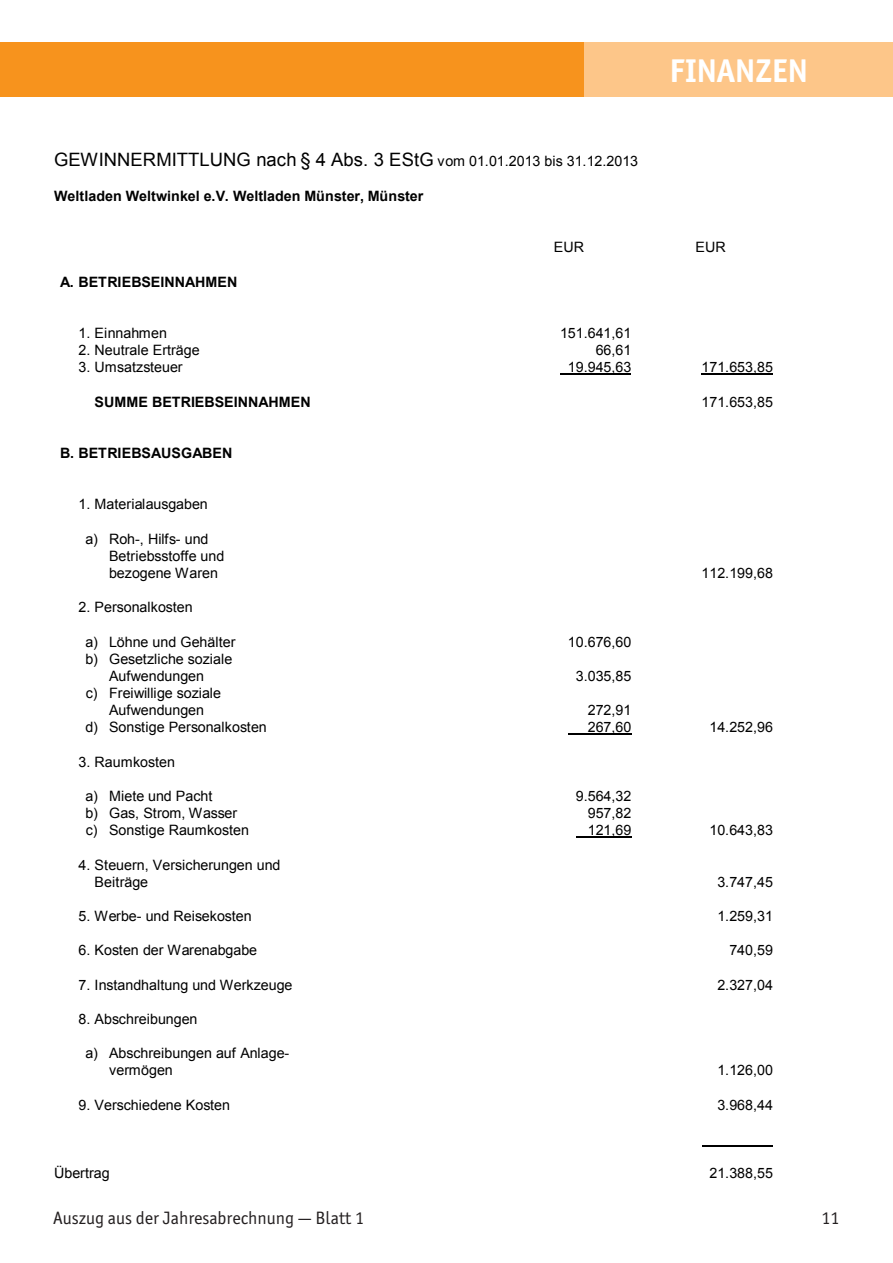
<style>
.page{position:relative;width:893px;height:1263px;background:#fff}
.page>*{position:absolute;margin:0;border:0;box-sizing:border-box;transform-origin:0 0}
.t1{font:700 33px "Officina Sans ITC Pro";color:#fff}
.t2{font:18.45px "Arial";letter-spacing:.005em;color:#000}
.t3{font:18px "Officina Sans ITC Pro";color:#231f20}
.t4{font:14.25px/17.1px "Arial";letter-spacing:-.005em;color:#000}
.t5{font:700 14.25px "Arial";color:#000}
.s1{font-size:14.25px}
</style>
<div class="page">
<div style="left:0;top:43px;width:891px;height:54px;background:#f7931d"></div>
<div style="left:585px;top:43px;width:308px;height:54px;background:#fdc689"></div>
<hr style="left:560px;top:374px;width:71px;height:1px;background:#000">
<hr style="left:702px;top:374px;width:71px;height:1px;background:#000">
<hr style="left:568px;top:734px;width:63px;height:1px;background:#000">
<hr style="left:576px;top:837px;width:55px;height:1px;background:#000">
<hr style="left:702px;top:1145px;width:71px;height:1px;background:#000">
<h1 class="t1" style="left:670px;top:50px;width:140px">FINANZEN</h1>
<p class="t2" style="left:54px;top:147px;width:586px">GEWINNERMITTLUNG nach § 4 Abs. 3 EStG <span class="s1">vom 01.01.2013 bis 31.12.2013</span></p>
<p class="t5" style="left:54px;top:186px;width:371px">Weltladen Weltwinkel e.V. Weltladen Münster, Münster</p>
<p class="t4" style="left:554px;top:239px;width:32px">EUR</p>
<p class="t4" style="left:695px;top:239px;width:32px">EUR</p>
<p class="t5" style="left:60px;top:271px;width:179px">A. BETRIEBSEINNAHMEN</p>
<p class="t4" style="left:79px;top:324px;width:90px">1. Einnahmen</p>
<p class="t4" style="left:560px;top:324px;width:73px">151.641,61</p>
<p class="t4" style="left:79px;top:341px;width:123px">2. Neutrale Erträge</p>
<p class="t4" style="left:596px;top:341px;width:37px">66,61</p>
<p class="t4" style="left:79px;top:359px;width:106px">3. Umsatzsteuer</p>
<p class="t4" style="left:568px;top:359px;width:65px">19.945,63</p>
<p class="t4" style="left:702px;top:359px;width:73px">171.653,85</p>
<p class="t5" style="left:95px;top:391px;width:218px">SUMME BETRIEBSEINNAHMEN</p>
<p class="t4" style="left:702px;top:393px;width:73px">171.653,85</p>
<p class="t5" style="left:60px;top:443px;width:174px">B. BETRIEBSAUSGABEN</p>
<p class="t4" style="left:79px;top:496px;width:131px">1. Materialausgaben</p>
<p class="t4" style="left:109px;top:530px;width:117px;text-indent:-24px">a) Roh-, Hilfs- und<br>Betriebsstoffe und bezogene Waren</p>
<p class="t4" style="left:79px;top:599px;width:116px">2. Personalkosten</p>
<p class="t4" style="left:85px;top:633px;width:152px">a) Löhne und Gehälter</p>
<p class="t4" style="left:568px;top:633px;width:65px">10.676,60</p>
<p class="t4" style="left:85px;top:650px;width:149px;text-align:center">b) Gesetzliche soziale<br>Aufwendungen</p>
<p class="t4" style="left:576px;top:667px;width:57px">3.035,85</p>
<p class="t4" style="left:86px;top:684px;width:137px;text-align:center">c) Freiwillige soziale<br>Aufwendungen</p>
<p class="t4" style="left:588px;top:702px;width:45px">272,91</p>
<p class="t4" style="left:702px;top:564px;width:73px">112.199,68</p>
<p class="t4" style="left:85px;top:719px;width:183px">d) Sonstige Personalkosten</p>
<p class="t4" style="left:588px;top:719px;width:45px">267,60</p>
<p class="t4" style="left:709px;top:719px;width:65px">14.252,96</p>
<p class="t4" style="left:79px;top:753px;width:98px">3. Raumkosten</p>
<p class="t4" style="left:85px;top:787px;width:129px">a) Miete und Pacht</p>
<p class="t4" style="left:576px;top:787px;width:57px">9.564,32</p>
<p class="t4" style="left:85px;top:804px;width:153px">b) Gas, Strom, Wasser</p>
<p class="t4" style="left:588px;top:804px;width:45px">957,82</p>
<p class="t4" style="left:86px;top:822px;width:165px">c) Sonstige Raumkosten</p>
<p class="t4" style="left:588px;top:822px;width:45px">121,69</p>
<p class="t4" style="left:709px;top:822px;width:65px">10.643,83</p>
<p class="t4" style="left:95px;top:856px;width:187px;text-indent:-16px">4. Steuern, Versicherungen und<br>Beiträge</p>
<p class="t4" style="left:717px;top:873px;width:57px">3.747,45</p>
<p class="t4" style="left:79px;top:907px;width:175px">5. Werbe- und Reisekosten</p>
<p class="t4" style="left:717px;top:907px;width:57px">1.259,31</p>
<p class="t4" style="left:79px;top:942px;width:180px">6. Kosten der Warenabgabe</p>
<p class="t4" style="left:729px;top:942px;width:45px">740,59</p>
<p class="t4" style="left:79px;top:976px;width:216px">7. Instandhaltung und Werkzeuge</p>
<p class="t4" style="left:717px;top:976px;width:57px">2.327,04</p>
<p class="t4" style="left:79px;top:1010px;width:121px">8. Abschreibungen</p>
<p class="t4" style="left:109px;top:1044px;width:182px;text-indent:-24px">a) Abschreibungen auf Anlage&shy;vermögen</p>
<p class="t4" style="left:717px;top:1062px;width:57px">1.126,00</p>
<p class="t4" style="left:79px;top:1096px;width:153px">9. Verschiedene Kosten</p>
<p class="t4" style="left:717px;top:1096px;width:57px">3.968,44</p>
<p class="t4" style="left:54px;top:1164px;width:57px">Übertrag</p>
<p class="t4" style="left:709px;top:1164px;width:65px">21.388,55</p>
<p class="t3" style="left:53px;top:1207px;width:312px">Auszug aus der Jahresabrechnung — Blatt 1</p>
<p class="t3" style="left:821px;top:1207px;width:19px">11</p>
</div>
